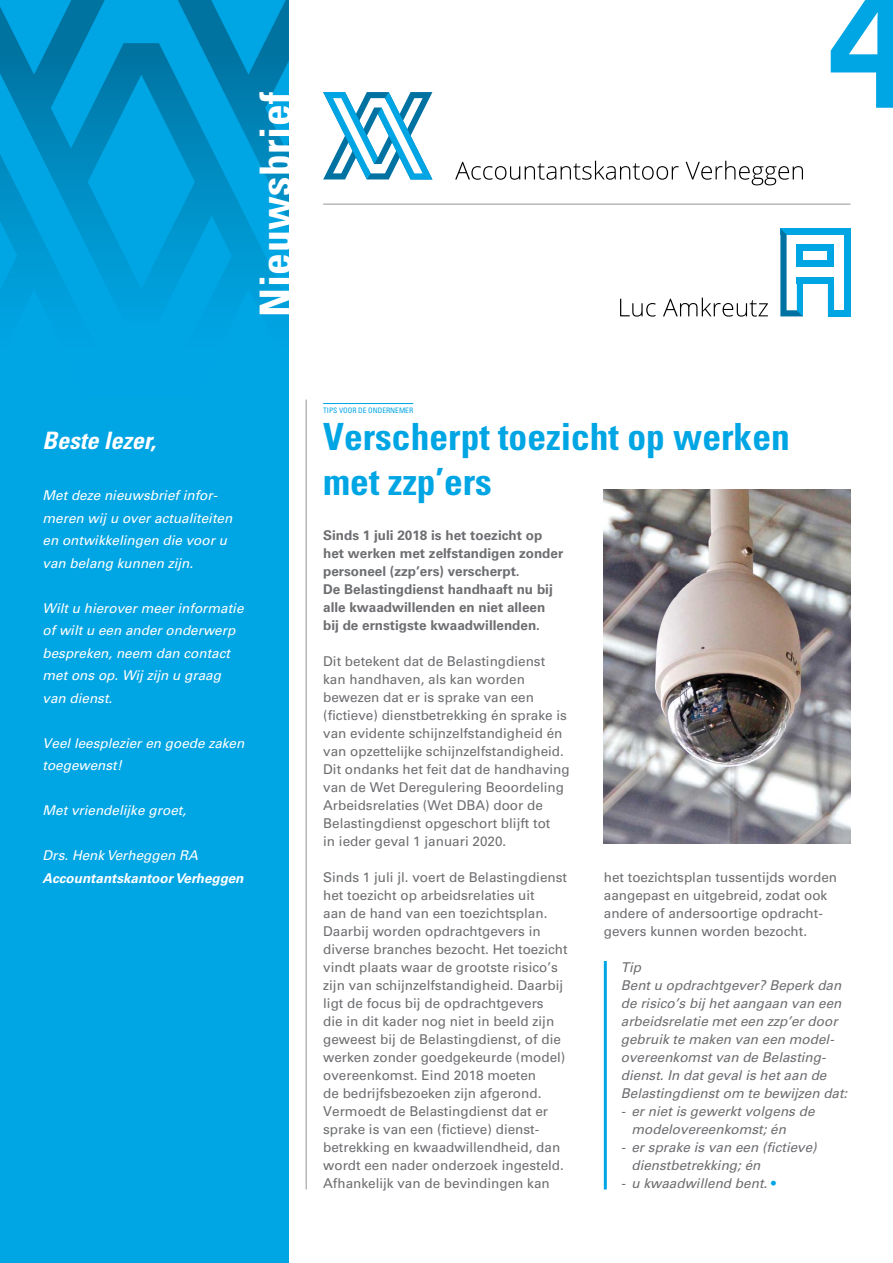
<style>
.page{position:relative;width:893px;height:1263px;background:#fff}
.page>*{position:absolute;margin:0;border:0;box-sizing:border-box;transform-origin:0 0}
.t1{font:700 condensed 43.5px "Univers LT Std";letter-spacing:.01em;color:#fff}
.t2{font:700 condensed 37.5px/45px "Univers LT Std";color:#00a5e4}
.t3{font:italic 700 condensed 24px "Univers LT Std";color:#fff}
.t4{font:13.5px/18px "Univers LT Std";color:#6d6e71}
.t5{font:italic 13.5px/18px "Univers LT Std";color:#6d6e71}
.t6{font:italic 13.5px/22.5px "Univers LT Std";color:#fff}
.t7{font:700 13.5px/18px "Univers LT Std";color:#6d6e71}
.t8{font:italic 700 13.5px "Univers LT Std";color:#fff}
.t9{font:condensed 7.5px "Univers LT Std";color:#00a5e4}
.s1{font-style:normal;color:#00a5e4}
</style>
<div class="page">
<div style="left:0;top:0;width:289px;height:1263px;background:#00a5e4"></div>
<svg style="left:0;top:0;width:289px;height:289px"></svg>
<svg style="left:455px;top:161px;width:224px;height:19px"></svg>
<svg style="left:686px;top:161px;width:117px;height:24px"></svg>
<svg style="left:323px;top:92px;width:109px;height:87px"></svg>
<div style="left:780px;top:229px;width:70px;height:6px;background:#00a5e4"></div>
<div style="left:797px;top:261px;width:37px;height:6px;background:#00a5e4"></div>
<div style="left:797px;top:278px;width:37px;height:6px;background:#00a5e4"></div>
<div style="left:797px;top:245px;width:37px;height:6px;background:#00a5e4"></div>
<div style="left:828px;top:245px;width:6px;height:22px;background:#00a5e4"></div>
<div style="left:828px;top:310px;width:22px;height:6px;background:#00a5e4"></div>
<div style="left:844px;top:229px;width:6px;height:87px;background:#00a5e4"></div>
<svg style="left:828px;top:284px;width:6px;height:26px"></svg>
<svg style="left:780px;top:229px;width:23px;height:87px"></svg>
<svg style="left:620px;top:298px;width:148px;height:19px"></svg>
<hr style="left:323px;top:204px;width:527px;height:1px;background:#939598">
<hr style="left:323px;top:403px;width:90px;height:1px;background:#00a5e4">
<img style="left:604px;top:489px;width:246px;height:355px">
<hr style="left:604px;top:961px;width:3px;height:228px;background:#00a5e4">
<svg style="left:831px;top:0;width:62px;height:108px"></svg>
<hr style="left:306px;top:400px;width:1px;height:789px;background:#939598">
<h1 class="t1" style="left:249px;top:317px;width:226px;rotate:-90deg">Nieuwsbrief</h1>
<h3 class="t3" style="left:43px;top:426px;width:115px">Beste lezer,</h3>
<p class="t6" style="left:43px;top:484px;width:191px">Met deze nieuwsbrief infor&shy;meren wij u over actualiteiten en ontwikkelingen die voor u van belang kunnen zijn.</p>
<p class="t6" style="left:43px;top:597px;width:203px">Wilt u hierover meer informatie of wilt u een ander onderwerp bespreken, neem dan contact met ons op. Wij zijn u graag van dienst.</p>
<p class="t6" style="left:43px;top:732px;width:203px">Veel leesplezier en goede zaken toegewenst!</p>
<p class="t6" style="left:43px;top:799px;width:145px">Met vriendelijke groet,</p>
<p class="t6" style="left:43px;top:844px;width:157px">Drs. Henk Verheggen RA</p>
<p class="t8" style="left:43px;top:870px;width:203px">Accountantskantoor Verheggen</p>
<p class="t9" style="left:323px;top:405px;width:92px">TIPS VOOR DE ONDERNEMER</p>
<h2 class="t2" style="left:323px;top:414px;width:468px">Verscherpt toezicht op werken met zzp’ers</h2>
<p class="t7" style="left:323px;top:526px;width:242px">Sinds 1 juli 2018 is het toezicht op het werken met zelfstandigen zonder personeel (zzp’ers) verscherpt.<br>De Belastingdienst handhaaft nu bij alle kwaadwillenden en niet alleen bij de ernstigste kwaadwillenden.</p>
<p class="t4" style="left:323px;top:652px;width:248px">Dit betekent dat de Belastingdienst kan handhaven, als kan worden bewezen dat er is sprake van een (fictieve) dienstbetrekking én sprake is van evidente schijnzelfstandigheid én van opzettelijke schijnzelfstandigheid.<br>Dit ondanks het feit dat de handhaving van de Wet Deregulering Beoordeling Arbeidsrelaties (Wet DBA) door de Belastingdienst opgeschort blijft tot<br>in ieder geval 1 januari 2020.</p>
<p class="t4" style="left:323px;top:868px;width:246px">Sinds 1 juli jl. voert de Belastingdienst het toezicht op arbeidsrelaties uit<br>aan de hand van een toezichtsplan.<br>Daarbij worden opdrachtgevers in diverse branches bezocht. Het toezicht vindt plaats waar de grootste risico’s zijn van schijnzelfstandigheid. Daarbij ligt de focus bij de opdrachtgevers<br>die in dit kader nog niet in beeld zijn geweest bij de Belastingdienst, of die werken zonder goedgekeurde (model) overeenkomst. Eind 2018 moeten<br>de bedrijfsbezoeken zijn afgerond.<br>Vermoedt de Belastingdienst dat er sprake is van een (fictieve) dienst&shy;betrekking en kwaadwillendheid, dan wordt een nader onderzoek ingesteld.<br>Afhankelijk van de bevindingen kan</p>
<p class="t4" style="left:604px;top:868px;width:235px">het toezichtsplan tussentijds worden aangepast en uitgebreid, zodat ook andere of andersoortige opdracht&shy;gevers kunnen worden bezocht.</p>
<p class="t5" style="left:621px;top:958px;width:228px">Tip<br>Bent u opdrachtgever? Beperk dan de risico’s bij het aangaan van een arbeidsrelatie met een zzp’er door gebruik te maken van een model&shy;overeenkomst van de Belasting&shy;dienst. In dat geval is het aan de<br>Belastingdienst om te bewijzen dat:</p>
<p class="t5" style="left:631px;top:1102px;width:185px;text-indent:-11px">- er niet is gewerkt volgens de modelovereenkomst; én</p>
<p class="t5" style="left:631px;top:1138px;width:187px;text-indent:-11px">- er sprake is van een (fictieve) dienstbetrekking; én</p>
<p class="t5" style="left:621px;top:1174px;width:156px">- u kwaadwillend bent. <span class="s1">•</span></p>
</div>
